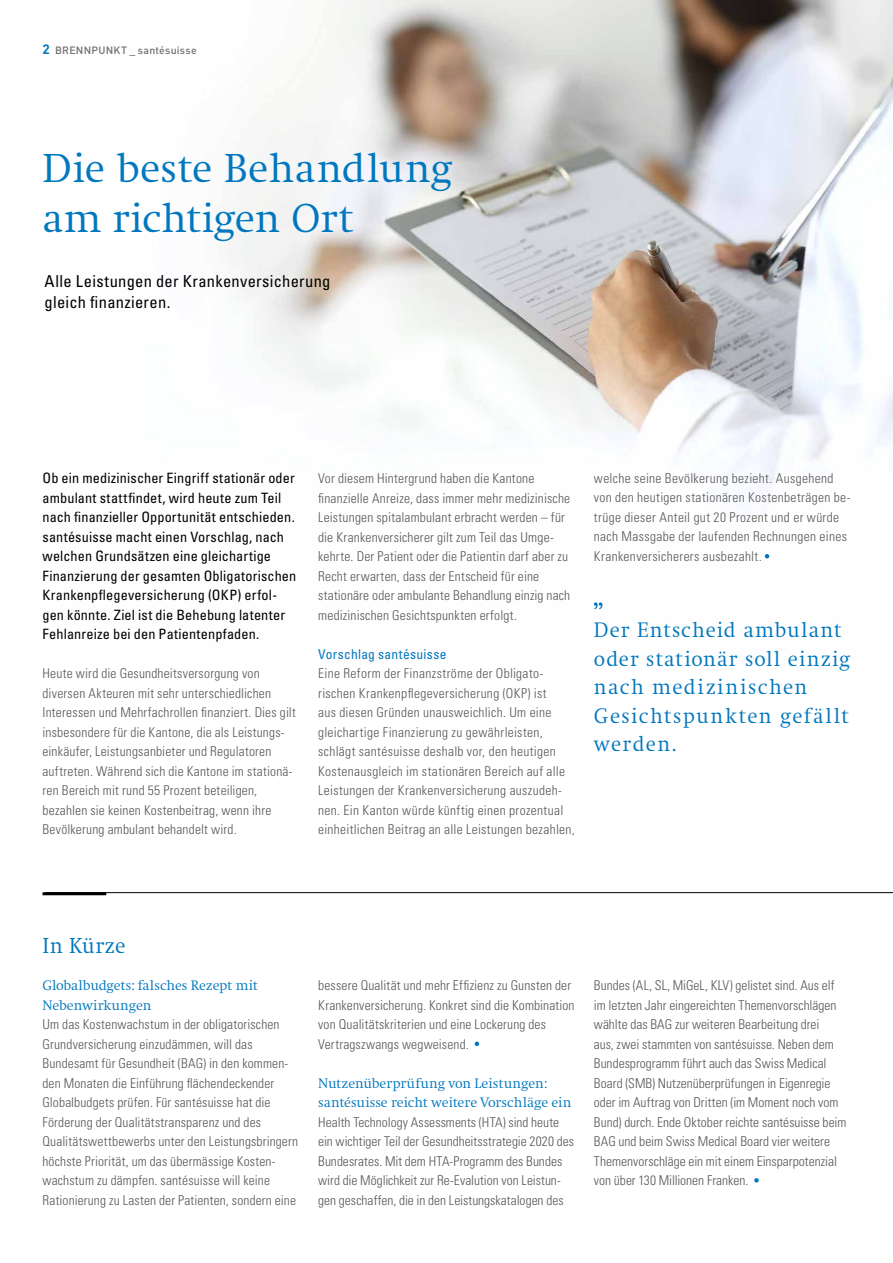
<style>
.page{position:relative;width:893px;height:1263px;background:#fff}
.page>*{position:absolute;margin:0;border:0;box-sizing:border-box;transform-origin:0 0}
.t1{font:300 42px/49.5px "Swift EF";letter-spacing:.005em;color:#0077be}
.t2{font:300 22.5px "Swift EF";letter-spacing:.01em;color:#0077be;scale:.96 1}
.t3{font:300 21.75px/28.5px "Swift EF";letter-spacing:.055em;color:#0077be}
.t4{font:condensed 16.5px/21px "Univers LT Std";letter-spacing:.015em;color:#000}
.t5{font:condensed 14.25px/19.5px "Univers LT Std";letter-spacing:.01em;color:#000}
.t6{font:300 14.25px/19.5px "Swift EF";letter-spacing:-.01em;color:#0077be}
.t7{font:300 condensed 13.5px/19.5px "Univers LT Std";letter-spacing:.015em;color:#575756}
.t8{font:condensed 13.5px "Univers LT Std";letter-spacing:.025em;color:#0077be}
.t9{font:500 10.5px "DIN";letter-spacing:.02em;color:#706f6f}
.s1{font-weight:700;font-size:13.5px;color:#0077be}
</style>
<div class="page">
<hr style="left:45px;top:892px;width:848px;height:1px;background:#000">
<hr style="left:43px;top:892px;width:63px;height:3px;background:#000">
<img style="left:239px;top:0;width:654px;height:610px">
<div style="left:35px;top:144px;width:426px;height:106px;background:#fff;opacity:.6"></div>
<svg style="left:765px;top:554px;width:4px;height:4px"></svg>
<svg style="left:594px;top:602px;width:8px;height:7px"></svg>
<svg style="left:475px;top:1041px;width:4px;height:5px"></svg>
<svg style="left:754px;top:1178px;width:5px;height:4px"></svg>
<p class="t9" style="left:43px;top:43px;width:156px"><span class="s1">2</span> BRENNPUNKT _ santésuisse</p>
<h1 class="t1" style="left:43px;top:145px;width:412px">Die beste Behandlung am richtigen Ort</h1>
<p class="t4" style="left:45px;top:271px;width:287px">Alle Leistungen der Krankenversicherung gleich finanzieren.</p>
<p class="t5" style="left:43px;top:468px;width:255px">Ob ein medizinischer Eingriff stationär oder ambulant stattfindet, wird heute zum Teil nach finanzieller Opportunität entschieden. santésuisse macht einen Vorschlag, nach welchen Grundsätzen eine gleichartige Finanzierung der gesamten Obligatorischen Krankenpflegeversicherung (OKP) erfol&shy;gen könnte. Ziel ist die Behebung latenter Fehlanreize bei den Patientenpfaden.</p>
<p class="t7" style="left:43px;top:664px;width:255px">Heute wird die Gesundheitsversorgung von diversen Akteuren mit sehr unterschiedlichen Interessen und Mehrfachrollen finanziert. Dies gilt insbesondere für die Kantone, die als Leistungs&shy;einkäufer, Leistungsanbieter und Regulatoren auftreten. Während sich die Kantone im stationä&shy;ren Bereich mit rund 55 Prozent beteiligen, bezahlen sie keinen Kostenbeitrag, wenn ihre Bevölkerung ambulant behandelt wird.</p>
<p class="t7" style="left:318px;top:469px;width:254px">Vor diesem Hintergrund haben die Kantone finanzielle Anreize, dass immer mehr medizinische Leistungen spitalambulant erbracht werden – für die Krankenversicherer gilt zum Teil das Umge&shy;kehrte. Der Patient oder die Patientin darf aber zu Recht erwarten, dass der Entscheid für eine stationäre oder ambulante Behandlung einzig nach medizinischen Gesichtspunkten erfolgt.</p>
<p class="t8" style="left:318px;top:645px;width:130px">Vorschlag santésuisse</p>
<p class="t7" style="left:318px;top:663px;width:258px">Eine Reform der Finanzströme der Obligato&shy;rischen Krankenpflegeversicherung (OKP) ist<br>aus diesen Gründen unausweichlich. Um eine gleichartige Finanzierung zu gewährleisten, schlägt santésuisse deshalb vor, den heutigen Kostenausgleich im stationären Bereich auf alle Leistungen der Krankenversicherung auszudeh&shy;nen. Ein Kanton würde künftig einen prozentual einheitlichen Beitrag an alle Leistungen bezahlen,</p>
<p class="t7" style="left:594px;top:468px;width:258px">welche seine Bevölkerung bezieht. Ausgehend von den heutigen stationären Kostenbeträgen be&shy;trüge dieser Anteil gut 20 Prozent und er würde nach Massgabe der laufenden Rechnungen eines Krankenversicherers ausbezahlt.</p>
<h3 class="t3" style="left:594px;top:616px;width:258px">Der Entscheid ambulant oder stationär soll einzig nach medizinischen<br>Gesichtspunkten gefällt werden.</h3>
<h2 class="t2" style="left:43px;top:934px;width:88px">In Kürze</h2>
<p class="t6" style="left:43px;top:976px;width:217px">Globalbudgets: falsches Rezept mit<br>Nebenwirkungen</p>
<p class="t7" style="left:43px;top:1015px;width:257px">Um das Kostenwachstum in der obligatorischen Grundversicherung einzudämmen, will das Bundesamt für Gesundheit (BAG) in den kommen&shy;den Monaten die Einführung flächendeckender Globalbudgets prüfen. Für santésuisse hat die Förderung der Qualitätstransparenz und des Qualitätswettbewerbs unter den Leistungsbringern höchste Priorität, um das übermässige Kosten&shy;wachstum zu dämpfen. santésuisse will keine Rationierung zu Lasten der Patienten, sondern eine</p>
<p class="t7" style="left:318px;top:976px;width:258px">bessere Qualität und mehr Effizienz zu Gunsten der Krankenversicherung. Konkret sind die Kombination von Qualitätskriterien und eine Lockerung des Vertragszwangs wegweisend.</p>
<p class="t6" style="left:318px;top:1073px;width:255px">Nutzenüberprüfung von Leistungen: santésuisse reicht weitere Vorschläge ein</p>
<p class="t7" style="left:318px;top:1112px;width:257px">Health Technology Assessments (HTA) sind heute ein wichtiger Teil der Gesundheitsstrategie 2020 des Bundesrates. Mit dem HTA-Programm des Bundes wird die Möglichkeit zur Re-Evalution von Leistun&shy;gen geschaffen, die in den Leistungskatalogen des</p>
<p class="t7" style="left:594px;top:975px;width:254px">Bundes (AL, SL, MiGeL, KLV) gelistet sind. Aus elf im letzten Jahr eingereichten Themenvorschlägen wählte das BAG zur weiteren Bearbeitung drei<br>aus, zwei stammten von santésuisse. Neben dem Bundesprogramm führt auch das Swiss Medical Board (SMB) Nutzenüberprüfungen in Eigenregie oder im Auftrag von Dritten (im Moment noch vom Bund) durch. Ende Oktober reichte santésuisse beim BAG und beim Swiss Medical Board vier weitere Themenvorschläge ein mit einem Einsparpotenzial von über 130 Millionen Franken.</p>
</div>
